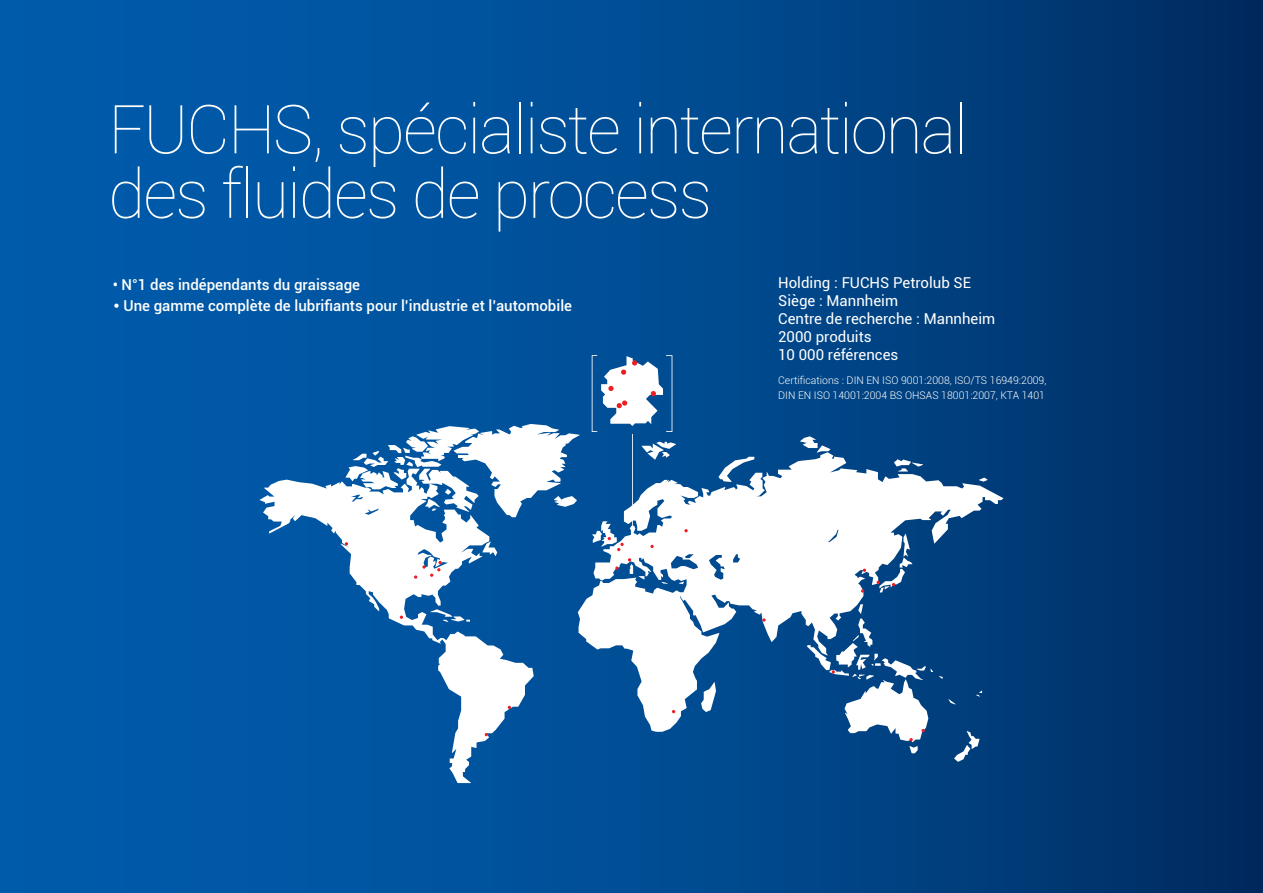
<style>
.page{position:relative;width:1263px;height:893px;background:#fff}
.page>*{position:absolute;margin:0;border:0;box-sizing:border-box;transform-origin:0 0}
.t1{font:100 67.5px/64.5px "Roboto";letter-spacing:-.03em;color:#fff}
.t2{font:15px/18px "Roboto";color:#fff}
.t3{font:500 15px "Roboto";color:#fff}
.t4{font:300 10.5px/15px "Roboto";color:#fff}
.s1{font-family:"Quicksand";font-weight:700}
</style>
<div class="page">
<div style="left:0;top:0;width:1263px;height:893px;background:linear-gradient(to right,#0062b6,#003168)"></div>
<svg style="left:260px;top:355px;width:743px;height:428px"></svg>
<svg style="left:617px;top:400px;width:10px;height:8px"></svg>
<svg style="left:621px;top:370px;width:5px;height:5px"></svg>
<svg style="left:632px;top:360px;width:5px;height:6px"></svg>
<svg style="left:608px;top:386px;width:6px;height:5px"></svg>
<svg style="left:651px;top:391px;width:5px;height:5px"></svg>
<svg style="left:414px;top:561px;width:28px;height:18px"></svg>
<svg style="left:650px;top:545px;width:4px;height:3px"></svg>
<svg style="left:617px;top:543px;width:7px;height:8px"></svg>
<svg style="left:615px;top:566px;width:4px;height:4px"></svg>
<svg style="left:684px;top:529px;width:4px;height:3px"></svg>
<svg style="left:762px;top:618px;width:4px;height:4px"></svg>
<svg style="left:909px;top:738px;width:4px;height:3px"></svg>
<svg style="left:921px;top:729px;width:4px;height:3px"></svg>
<svg style="left:861px;top:589px;width:3px;height:4px"></svg>
<h1 class="t1" style="left:108px;top:95px;width:861px">FUCHS, spécialiste international des fluides de process</h1>
<h2 class="t3" style="left:113px;top:274px;width:249px">• N°1 des indépendants du graissage</h2>
<h2 class="t3" style="left:113px;top:295px;width:461px"><span class="s1">•</span> Une gamme complète de lubrifiants pour l’industrie et l’automobile</h2>
<h2 class="t2" style="left:778px;top:273px;width:219px">Holding : FUCHS Petrolub SE<br>Siège : Mannheim<br>Centre de recherche : Mannheim<br>2000 produits<br>10 000 références</h2>
<p class="t4" style="left:778px;top:372px;width:270px">Certifications : DIN EN ISO 9001:2008, ISO/TS 16949:2009,<br>DIN EN ISO 14001:2004 BS OHSAS 18001:2007, KTA 1401</p>
</div>
